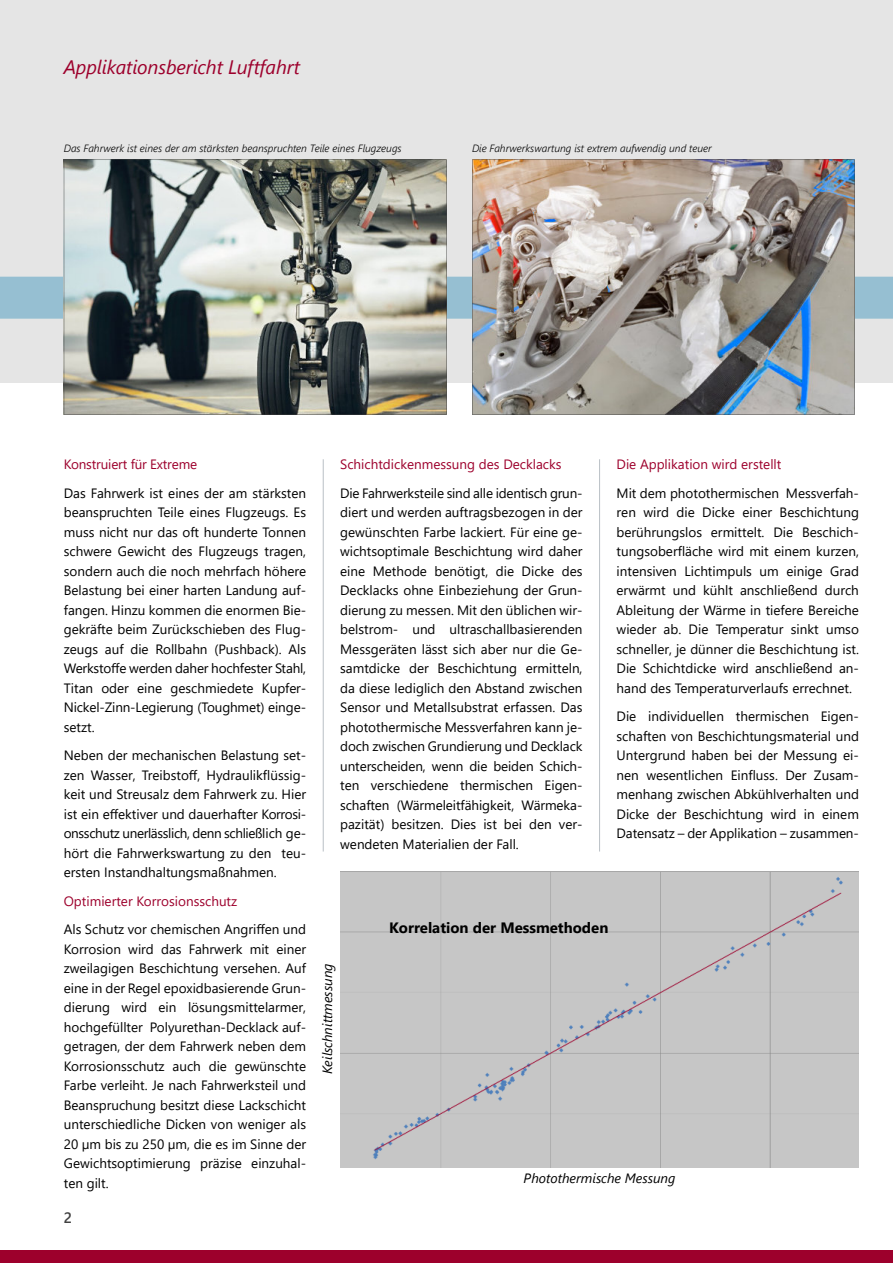
<style>
.page{position:relative;width:893px;height:1263px;background:#fff}
.page>*{position:absolute;margin:0;border:0;box-sizing:border-box;transform-origin:0 0}
.t1{font:italic 19.5px "Segoe UI";letter-spacing:-.005em;color:#9d002c}
.t2{font:700 15px "Segoe UI";color:#000}
.t3{font:600 15px "Segoe UI";color:#424242}
.t4{font:13.5px/19.5px "Segoe UI";color:#000;text-align:justify}
.t5{font:13.5px "Segoe UI";color:#9d002c}
.t6{font:italic 13.5px "Segoe UI";color:#000}
.t7{font:italic 300 10.5px "Segoe UI";color:#000}
</style>
<div class="page">
<div style="left:0;top:0;width:893px;height:383px;background:#e5e5e5"></div>
<hr style="left:323px;top:459px;width:1px;height:392px;background:#b9c0c5">
<hr style="left:599px;top:459px;width:1px;height:392px;background:#b9c0c5">
<img style="left:64px;top:160px;width:382px;height:255px">
<img style="left:472px;top:160px;width:383px;height:255px">
<div style="left:340px;top:871px;width:519px;height:297px;background:#c6c6c6"></div>
<div style="left:0;top:1250px;width:893px;height:13px;background:#9d002c"></div>
<h1 class="t1" style="left:64px;top:60px;width:238px">Applikationsbericht Luftfahrt</h1>
<p class="t7" style="left:64px;top:145px;width:339px">Das Fahrwerk ist eines der am stärksten beanspruchten Teile eines Flugzeugs</p>
<p class="t7" style="left:472px;top:145px;width:241px">Die Fahrwerkswartung ist extrem aufwendig und teuer</p>
<p class="t5" style="left:64px;top:459px;width:135px">Konstruiert für Extreme</p>
<p class="t4" style="left:64px;top:484px;width:244px">Das Fahrwerk ist eines der am stärksten beanspruchten Teile eines Flugzeugs. Es muss nicht nur das oft hunderte Tonnen schwere Gewicht des Flugzeugs tragen, sondern auch die noch mehrfach höhere Belastung bei einer harten Landung auf&shy;fangen. Hinzu kommen die enormen Bie&shy;gekräfte beim Zurückschieben des Flug&shy;zeugs auf die Rollbahn (Pushback). Als Werkstoffe werden daher hochfester Stahl, Titan oder eine geschmiedete Kupfer-Nickel-Zinn-Legierung (Toughmet) einge&shy;setzt.</p>
<p class="t4" style="left:64px;top:747px;width:244px">Neben der mechanischen Belastung set&shy;zen Wasser, Treibstoff, Hydraulikflüssig&shy;keit und Streusalz dem Fahrwerk zu. Hier ist ein effektiver und dauerhafter Korrosi&shy;onsschutz unerlässlich, denn schließlich ge&shy;hört die Fahrwerkswartung zu den teu&shy;ersten Instandhaltungsmaßnahmen.</p>
<p class="t5" style="left:64px;top:896px;width:175px">Optimierter Korrosionsschutz</p>
<p class="t4" style="left:64px;top:921px;width:244px">Als Schutz vor chemischen Angriffen und Korrosion wird das Fahrwerk mit einer zweilagigen Beschichtung versehen. Auf eine in der Regel epoxidbasierende Grun&shy;dierung wird ein lösungsmittelarmer, hochgefüllter Polyurethan-Decklack auf&shy;getragen, der dem Fahrwerk neben dem Korrosionsschutz auch die gewünschte Farbe verleiht. Je nach Fahrwerksteil und Beanspruchung besitzt diese Lackschicht unterschiedliche Dicken von weniger als 20 µm bis zu 250 µm, die es im Sinne der Gewichtsoptimierung präzise einzuhal&shy;ten gilt.</p>
<p class="t3" style="left:64px;top:1212px;width:10px">2</p>
<p class="t5" style="left:340px;top:459px;width:223px">Schichtdickenmessung des Decklacks</p>
<p class="t4" style="left:340px;top:484px;width:244px">Die Fahrwerksteile sind alle identisch grun&shy;diert und werden auftragsbezogen in der gewünschten Farbe lackiert. Für eine ge&shy;wichtsoptimale Beschichtung wird daher eine Methode benötigt, die Dicke des Decklacks ohne Einbeziehung der Grun&shy;dierung zu messen. Mit den üblichen wir&shy;belstrom- und ultraschallbasierenden Messgeräten lässt sich aber nur die Ge&shy;samtdicke der Beschichtung ermitteln, da diese lediglich den Abstand zwischen Sensor und Metallsubstrat erfassen. Das photothermische Messverfahren kann je&shy;doch zwischen Grundierung und Decklack unterscheiden, wenn die beiden Schich&shy;ten verschiedene thermischen Eigen&shy;schaften (Wärmeleitfähigkeit, Wärmeka&shy;pazität) besitzen. Dies ist bei den ver&shy;wendeten Materialien der Fall.</p>
<p class="t5" style="left:617px;top:459px;width:166px">Die Applikation wird erstellt</p>
<p class="t4" style="left:617px;top:484px;width:244px">Mit dem photothermischen Messverfah&shy;ren wird die Dicke einer Beschichtung berührungslos ermittelt. Die Beschich&shy;tungsoberfläche wird mit einem kurzen, intensiven Lichtimpuls um einige Grad erwärmt und kühlt anschließend durch Ableitung der Wärme in tiefere Bereiche wieder ab. Die Temperatur sinkt umso schneller, je dünner die Beschichtung ist.<br>Die Schichtdicke wird anschließend an&shy;hand des Temperaturverlaufs errechnet.</p>
<p class="t4" style="left:617px;top:708px;width:244px">Die individuellen thermischen Eigen&shy;schaften von Beschichtungsmaterial und Untergrund haben bei der Messung ei&shy;nen wesentlichen Einfluss. Der Zusam&shy;menhang zwischen Abkühlverhalten und Dicke der Beschichtung wird in einem Datensatz – der Applikation – zusammen-</p>
<p class="t6" style="left:322px;top:1074px;width:112px;rotate:-90deg">Keilschnittmessung</p>
<p class="t2" style="left:389px;top:922px;width:221px">Korrelation der Messmethoden</p>
<p class="t6" style="left:524px;top:1173px;width:153px">Photothermische Messung</p>
</div>
